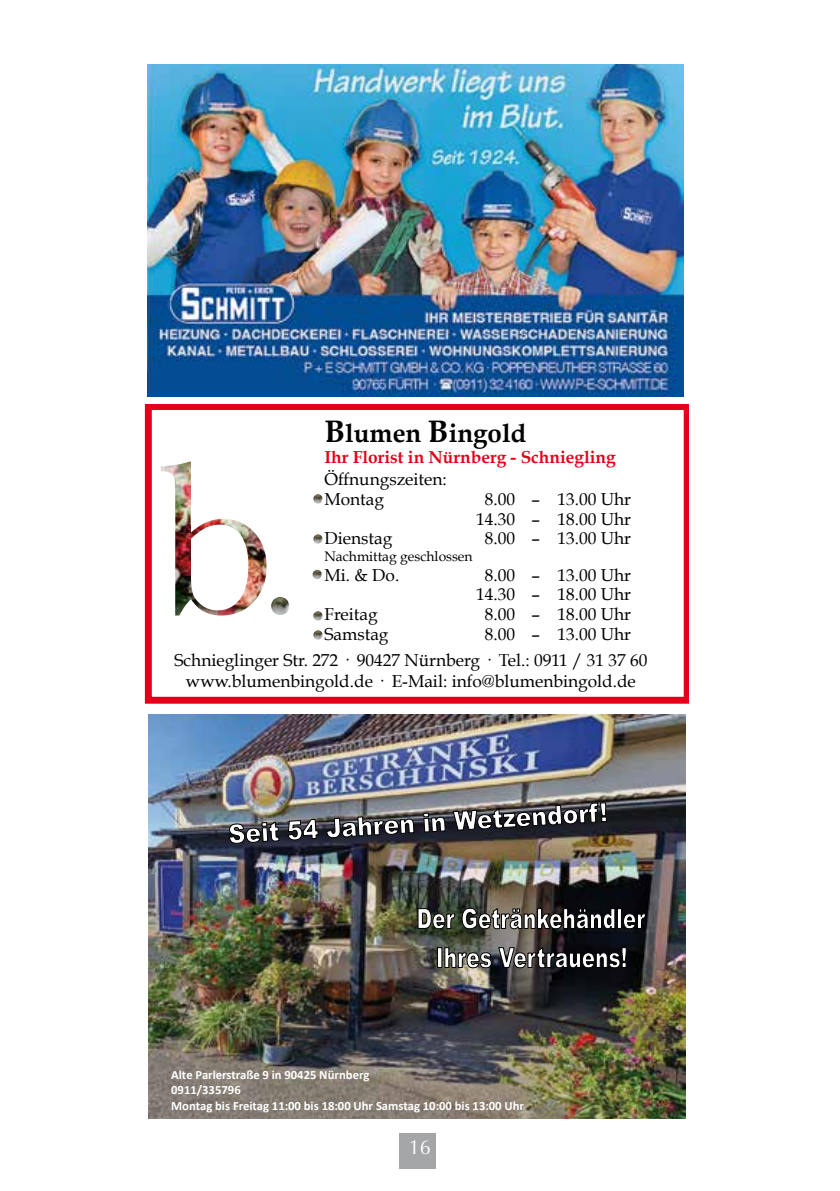
<style>
.page{position:relative;width:840px;height:1191px;background:#fff}
.page>*{position:absolute;margin:0;border:0;box-sizing:border-box;transform-origin:0 0}
.t1{font:700 25.8px "Book Antiqua";color:#000}
.t2{font:20px "Optima";color:#fff}
.t3{font:17.2px/19.8px "Book Antiqua";color:#000;text-align:center}
.t4{font:700 17.2px "Book Antiqua";color:#e2001a}
.t5{font:13.8px "Book Antiqua";color:#000}
.t6{font:700 12.6px/15.4px "Calibri";color:#fff}
.s1{font-size:31px}
</style>
<div class="page">
<div style="left:399px;top:1133px;width:36px;height:35px;background:#a5a6a8"></div>
<svg style="left:145px;top:404px;width:543px;height:299px"></svg>
<svg style="left:144px;top:404px;width:6px;height:4px"></svg>
<img style="left:149px;top:715px;width:536px;height:404px">
<svg style="left:228px;top:821px;width:52px;height:39px;background:#585b65"></svg>
<svg style="left:287px;top:818px;width:31px;height:39px"></svg>
<svg style="left:326px;top:802px;width:88px;height:50px;background:#616165"></svg>
<svg style="left:423px;top:800px;width:22px;height:32px"></svg>
<img style="left:452px;top:794px;width:154px;height:54px">
<hr style="left:617px;top:908px;width:4px;height:20px;background:#fff">
<hr style="left:437px;top:947px;width:4px;height:20px;background:#fff">
<svg style="left:417px;top:908px;width:38px;height:21px"></svg>
<svg style="left:461px;top:907px;width:154px;height:22px"></svg>
<div style="left:616px;top:908px;width:5px;height:20px;border:1px solid #000"></div>
<svg style="left:622px;top:913px;width:24px;height:16px"></svg>
<div style="left:437px;top:947px;width:5px;height:20px;border:1px solid #000"></div>
<svg style="left:444px;top:947px;width:47px;height:21px"></svg>
<svg style="left:497px;top:946px;width:129px;height:22px"></svg>
<img style="left:147px;top:64px;width:536px;height:332px">
<h1 class="t1" style="left:324px;top:418px;width:203px"><span class="s1">B</span>lumen <span class="s1">B</span>ingold</h1>
<p class="t4" style="left:324px;top:447px;width:293px">Ihr Florist in Nürnberg - Schniegling</p>
<p class="t3" style="left:324px;top:470px;width:124px;text-align:left">Öffnungszeiten:<br>Montag</p>
<p class="t3" style="left:476px;top:489px;width:156px">8.00 – 13.00 Uhr<br>14.30 – 18.00 Uhr</p>
<p class="t3" style="left:324px;top:528px;width:69px">Dienstag</p>
<p class="t3" style="left:484px;top:528px;width:147px">8.00 – 13.00 Uhr</p>
<p class="t5" style="left:324px;top:547px;width:150px">Nachmittag geschlossen</p>
<p class="t3" style="left:324px;top:565px;width:76px">Mi. &amp; Do.</p>
<p class="t3" style="left:476px;top:565px;width:156px">8.00 – 13.00 Uhr<br>14.30 – 18.00 Uhr</p>
<p class="t3" style="left:324px;top:604px;width:55px">Freitag</p>
<p class="t3" style="left:484px;top:604px;width:147px">8.00 – 18.00 Uhr</p>
<p class="t3" style="left:324px;top:624px;width:66px">Samstag</p>
<p class="t3" style="left:484px;top:624px;width:147px">8.00 – 13.00 Uhr</p>
<p class="t3" style="left:174px;top:650px;width:474px;line-height:20.8px">Schnieglinger Str. 272 · 90427 Nürnberg · Tel.: 0911 / 31 37 60 www.blumenbingold.de · E-Mail: info@blumenbingold.de</p>
<p class="t6" style="left:171px;top:1066px;width:354px">Alte Parlerstraße 9 in 90425 Nürnberg<br>0911/335796<br>Montag bis Freitag 11:00 bis 18:00 Uhr Samstag 10:00 bis 13:00 Uhr</p>
<p class="t2" style="left:408px;top:1135px;width:24px">16</p>
</div>
